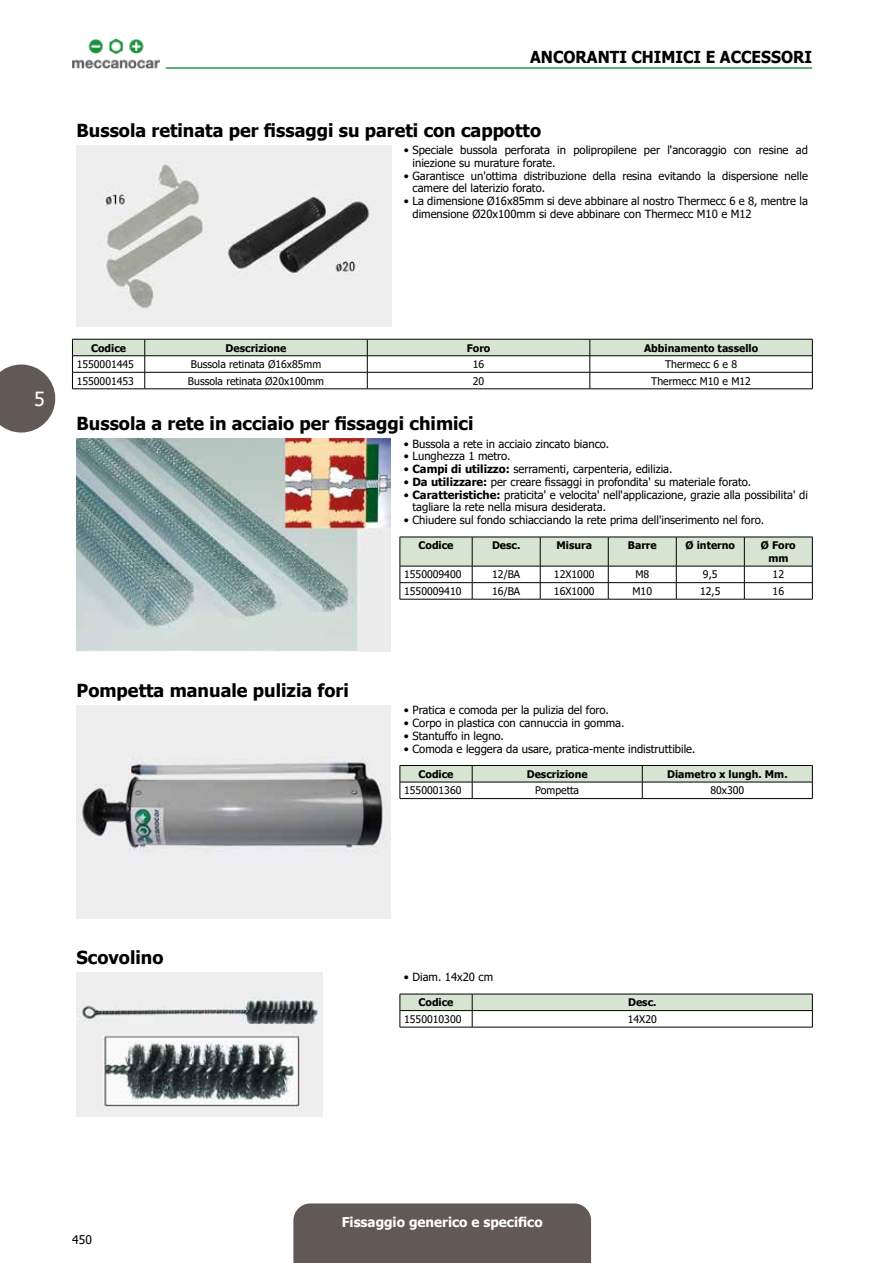
<style>
.page{position:relative;width:893px;height:1263px;background:#fff}
.page>*{position:absolute;margin:0;border:0;box-sizing:border-box;transform-origin:0 0}
.t1{font:19.5px "Tahoma";color:#fff}
.t2{font:700 18px "Tahoma";color:#000}
.t3{font:700 16.5px "Tahoma";color:#000;scale:.95 1}
.t4{font:700 13.5px "Tahoma";color:#fff}
.t5{font:12px "Tahoma";color:#000}
.t6{font:11.25px/12.8px "Tahoma";color:#000}
.t7{font:10.5px "Tahoma";color:#000}
.t8{font:700 10.5px/12.6px "Tahoma";color:#000;text-align:center}
.s1{font-weight:700}
</style>
<div class="page">
<div style="left:293px;top:1203px;width:298px;height:60px;background:#605956"></div>
<svg style="left:0;top:364px;width:55px;height:68px;background:#787370"></svg>
<img style="left:72px;top:38px;width:87px;height:31px">
<hr style="left:166px;top:67px;width:646px;height:2px;background:#28974e">
<img style="left:77px;top:146px;width:314px;height:180px">
<svg style="left:72px;top:339px;width:741px;height:50px"></svg>
<hr style="left:72px;top:389px;width:73px;height:1px;background:#000">
<hr style="left:145px;top:389px;width:222px;height:1px;background:#000">
<hr style="left:367px;top:389px;width:223px;height:1px;background:#000">
<hr style="left:590px;top:389px;width:223px;height:1px;background:#000">
<img style="left:77px;top:439px;width:314px;height:212px">
<svg style="left:400px;top:537px;width:413px;height:62px"></svg>
<hr style="left:400px;top:599px;width:72px;height:1px;background:#000">
<hr style="left:472px;top:599px;width:68px;height:1px;background:#000">
<hr style="left:540px;top:599px;width:68px;height:1px;background:#000">
<hr style="left:608px;top:599px;width:68px;height:1px;background:#000">
<hr style="left:676px;top:599px;width:68px;height:1px;background:#000">
<hr style="left:744px;top:599px;width:69px;height:1px;background:#000">
<img style="left:77px;top:706px;width:314px;height:212px">
<svg style="left:400px;top:765px;width:413px;height:33px"></svg>
<hr style="left:400px;top:798px;width:72px;height:1px;background:#000">
<hr style="left:472px;top:798px;width:170px;height:1px;background:#000">
<hr style="left:642px;top:798px;width:171px;height:1px;background:#000">
<img style="left:77px;top:972px;width:246px;height:144px">
<svg style="left:400px;top:994px;width:413px;height:33px"></svg>
<hr style="left:400px;top:1027px;width:72px;height:1px;background:#000">
<hr style="left:472px;top:1027px;width:341px;height:1px;background:#000">
<h3 class="t3" style="left:530px;top:45px;width:73px">Ancorant</h3>
<h3 class="t3" style="left:619px;top:45px;width:118px">i chimici e acc</h3>
<h3 class="t3" style="left:752px;top:45px;width:65px">essori</h3>
<h2 class="t2" style="left:77px;top:118px;width:466px">Bussola retinata per fissaggi su pareti con cappotto</h2>
<p class="t6" style="left:412px;top:144px;width:397px;text-indent:-9px">• Speciale bussola perforata in polipropilene per l'ancoraggio con resine ad iniezione su murature forate.</p>
<p class="t6" style="left:412px;top:170px;width:397px;text-indent:-9px">• Garantisce un'ottima distribuzione della resina evitando la dispersione nelle camere del laterizio forato.</p>
<p class="t6" style="left:412px;top:195px;width:397px;text-indent:-9px">• La dimensione Ø16x85mm si deve abbinare al nostro Thermecc 6 e 8, mentre la dimensione Ø20x100mm si deve abbinare con Thermecc M10 e M12</p>
<h1 class="t1" style="left:34px;top:386px;width:12px">5</h1>
<p class="t8" style="left:91px;top:342px;width:37px">Codice</p>
<p class="t8" style="left:226px;top:342px;width:62px">Descrizione</p>
<p class="t8" style="left:467px;top:342px;width:25px">Foro</p>
<p class="t8" style="left:644px;top:342px;width:116px">Abbinamento tassello</p>
<p class="t7" style="left:77px;top:357px;width:59px">1550001445</p>
<p class="t7" style="left:191px;top:357px;width:132px">Bussola retinata Ø16x85mm</p>
<p class="t7" style="left:473px;top:357px;width:13px">16</p>
<p class="t7" style="left:665px;top:357px;width:74px">Thermecc 6 e 8</p>
<p class="t7" style="left:77px;top:374px;width:59px">1550001453</p>
<p class="t7" style="left:188px;top:374px;width:138px">Bussola retinata Ø20x100mm</p>
<p class="t7" style="left:473px;top:374px;width:13px">20</p>
<p class="t7" style="left:651px;top:374px;width:101px">Thermecc M10 e M12</p>
<h2 class="t2" style="left:77px;top:411px;width:398px">Bussola a rete in acciaio per fissaggi chimici</h2>
<p class="t6" style="left:404px;top:438px;width:207px">• Bussola a rete in acciaio zincato bianco.</p>
<p class="t6" style="left:404px;top:450px;width:108px">• Lunghezza 1 metro.</p>
<p class="t6" style="left:404px;top:463px;width:270px">• <span class="s1">Campi di utilizzo:</span> serramenti, carpenteria, edilizia.</p>
<p class="t6" style="left:404px;top:476px;width:349px">• <span class="s1">Da utilizzare:</span> per creare fissaggi in profondita' su materiale forato.</p>
<p class="t6" style="left:412px;top:489px;width:397px;text-indent:-9px">• <span class="s1">Caratteristiche:</span> praticita' e velocita' nell'applicazione, grazie alla possibilita' di tagliare la rete nella misura desiderata.</p>
<p class="t6" style="left:404px;top:514px;width:362px">• Chiudere sul fondo schiacciando la rete prima dell'inserimento nel foro.</p>
<p class="t8" style="left:418px;top:540px;width:37px">Codice</p>
<p class="t8" style="left:492px;top:540px;width:30px">Desc.</p>
<p class="t8" style="left:556px;top:540px;width:37px">Misura</p>
<p class="t8" style="left:628px;top:540px;width:30px">Barre</p>
<p class="t8" style="left:686px;top:540px;width:51px">Ø interno</p>
<p class="t8" style="left:761px;top:540px;width:36px">Ø Foro mm</p>
<p class="t7" style="left:404px;top:567px;width:59px">1550009400</p>
<p class="t7" style="left:492px;top:567px;width:29px">12/BA</p>
<p class="t7" style="left:554px;top:567px;width:42px">12X1000</p>
<p class="t7" style="left:635px;top:567px;width:15px">M8</p>
<p class="t7" style="left:703px;top:567px;width:16px">9,5</p>
<p class="t7" style="left:773px;top:567px;width:13px">12</p>
<p class="t7" style="left:404px;top:584px;width:59px">1550009410</p>
<p class="t7" style="left:492px;top:584px;width:29px">16/BA</p>
<p class="t7" style="left:554px;top:584px;width:42px">16X1000</p>
<p class="t7" style="left:632px;top:584px;width:21px">M10</p>
<p class="t7" style="left:700px;top:584px;width:22px">12,5</p>
<p class="t7" style="left:773px;top:584px;width:13px">16</p>
<h2 class="t2" style="left:77px;top:678px;width:274px">Pompetta manuale pulizia fori</h2>
<p class="t6" style="left:404px;top:704px;width:206px">• Pratica e comoda per la pulizia del foro.</p>
<p class="t6" style="left:404px;top:717px;width:222px">• Corpo in plastica con cannuccia in gomma.</p>
<p class="t6" style="left:404px;top:730px;width:102px">• Stantuffo in legno.</p>
<p class="t6" style="left:404px;top:743px;width:293px">• Comoda e leggera da usare, pratica-mente indistruttibile.</p>
<p class="t8" style="left:418px;top:768px;width:37px">Codice</p>
<p class="t8" style="left:527px;top:768px;width:62px">Descrizione</p>
<p class="t8" style="left:667px;top:768px;width:122px">Diametro x lungh. Mm.</p>
<p class="t7" style="left:404px;top:783px;width:59px">1550001360</p>
<p class="t7" style="left:535px;top:783px;width:45px">Pompetta</p>
<p class="t7" style="left:710px;top:783px;width:35px">80x300</p>
<h2 class="t2" style="left:77px;top:945px;width:89px">Scovolino</h2>
<p class="t6" style="left:404px;top:971px;width:91px">• Diam. 14x20 cm</p>
<p class="t8" style="left:418px;top:997px;width:37px">Codice</p>
<p class="t8" style="left:628px;top:997px;width:30px">Desc.</p>
<p class="t7" style="left:404px;top:1012px;width:59px">1550010300</p>
<p class="t7" style="left:628px;top:1012px;width:31px">14X20</p>
<p class="t5" style="left:72px;top:1231px;width:21px">450</p>
<p class="t4" style="left:342px;top:1212px;width:202px">Fissaggio generico e specifico</p>
</div>
